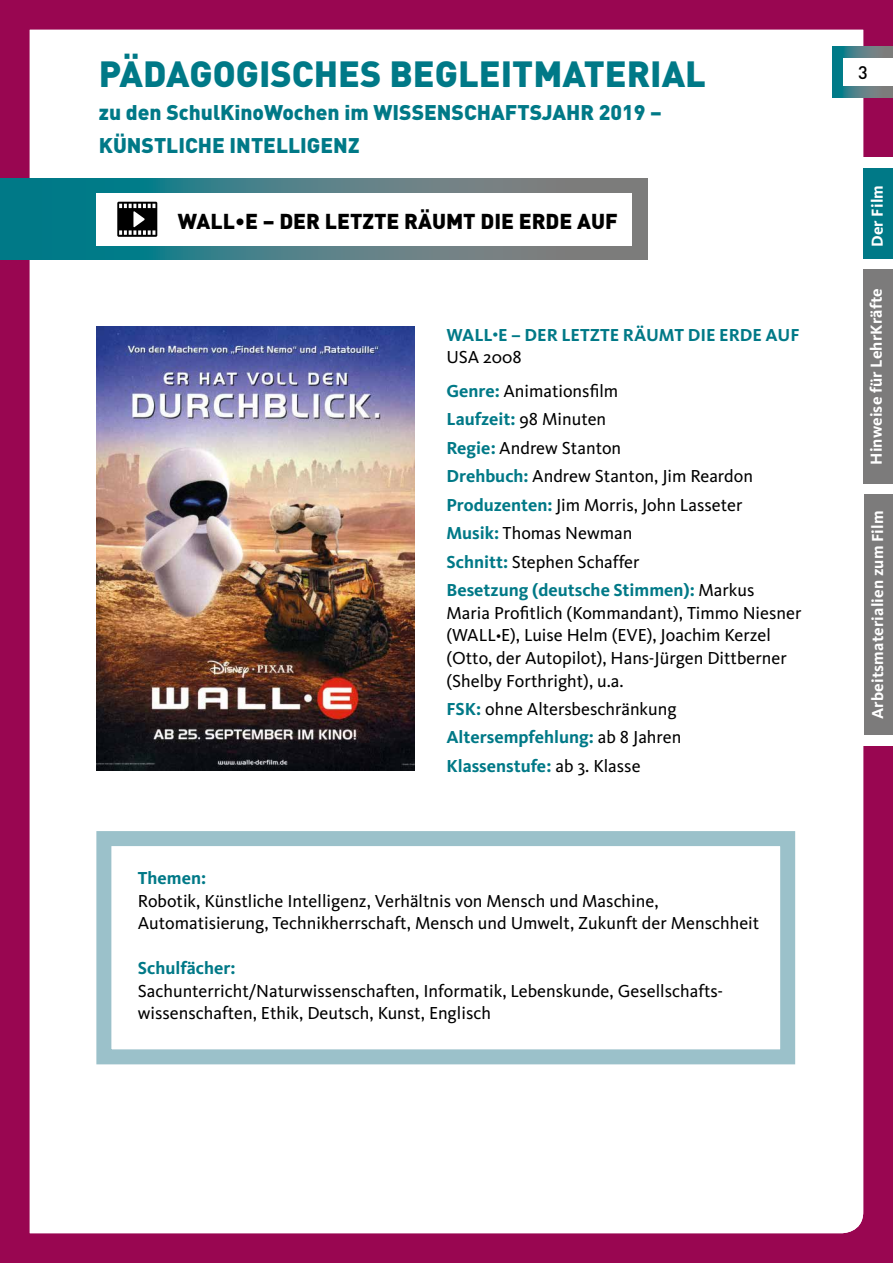
<style>
.page{position:relative;width:893px;height:1263px;background:#990651}
.page>*{position:absolute;margin:0;border:0;box-sizing:border-box;transform-origin:0 0}
.t1{font:900 36px "DIN";color:#007987}
.t2{font:900 21.3px "DIN";color:#000}
.t3{font:900 21px/33px "DIN";color:#007987}
.t4{font:18px/28.5px "Kievit";color:#000}
.t5{font:700 18px/22.5px "Kievit";color:#007987}
.t6{font:500 18px "DIN";color:#000}
.t7{font:700 16.5px "Kievit";letter-spacing:.01em;color:#fff}
.s1{font-weight:400;color:#000}
.s2{font-weight:700;color:#007987}
.s3{font-size:13.5px}
</style>
<div class="page">
<div style="left:30px;top:30px;width:833px;height:1203px;background:#fff"></div>
<div style="left:853px;top:157px;width:40px;height:589px;background:#fff"></div>
<div style="left:863px;top:169px;width:30px;height:90px;background:#007987"></div>
<div style="left:863px;top:269px;width:30px;height:215px;background:#7c7b7b"></div>
<div style="left:864px;top:495px;width:29px;height:240px;background:#7c7b7b"></div>
<svg style="left:833px;top:47px;width:60px;height:51px;background:#488289"></svg>
<div style="left:843px;top:58px;width:50px;height:27px;background:#fff"></div>
<div style="left:96px;top:831px;width:699px;height:233px;background:#fff;border:15px solid #9bc1ca"></div>
<svg style="left:0;top:179px;width:648px;height:80px;background:#3b7d85"></svg>
<div style="left:96px;top:193px;width:536px;height:53px;background:#fff"></div>
<svg style="left:117px;top:202px;width:40px;height:35px"></svg>
<img style="left:97px;top:326px;width:318px;height:444px">
<h1 class="t1" style="left:99px;top:50px;width:609px">PÄDAGOGISCHES BEGLEITMATERIAL</h1>
<p class="t3" style="left:99px;top:95px;width:564px">zu den SchulKinoWochen im WISSENSCHAFTSJAHR 2019 –<br>KÜNSTLICHE INTELLIGENZ</p>
<p class="t2" style="left:178px;top:207px;width:442px">WALL•E – DER LETZTE RÄUMT DIE ERDE AUF</p>
<p class="t5" style="left:446px;top:323px;width:355px">WALL<sup>•</sup>E – DER LETZTE RÄUMT DIE ERDE AUF<br><span class="s1">USA 2008</span></p>
<p class="t4" style="left:446px;top:376px;width:310px"><span class="s2">Genre:</span> Animationsfilm<br><span class="s2">Laufzeit:</span> 98 Minuten<br><span class="s2">Regie:</span> Andrew Stanton<br><span class="s2">Drehbuch:</span> Andrew Stanton, Jim Reardon<br><span class="s2">Produzenten:</span> Jim Morris, John Lasseter<br><span class="s2">Musik:</span> Thomas Newman<br><span class="s2">Schnitt:</span> Stephen Schaffer<br><span class="s2">Besetzung (deutsche Stimmen):</span> Markus</p>
<p class="t4" style="left:446px;top:601px;width:356px;line-height:22.5px">Maria Profitlich (Kommandant), Timmo Niesner (WALL<span class="s3">•</span>E), Luise Helm (EVE), Joachim Kerzel (Otto, der Autopilot), Hans-Jürgen Dittberner (Shelby Forthright), u.a.</p>
<p class="t4" style="left:446px;top:694px;width:236px"><span class="s2">FSK:</span> ohne Altersbeschränkung<br><span class="s2">Altersempfehlung:</span> ab 8 Jahren<br><span class="s2">Klassenstufe:</span> ab 3. Klasse</p>
<p class="t5" style="left:138px;top:867px;width:70px">Themen:</p>
<p class="t4" style="left:138px;top:889px;width:623px;line-height:22.5px">Robotik, Künstliche Intelligenz, Verhältnis von Mensch und Maschine,<br>Automatisierung, Technikherrschaft, Mensch und Umwelt, Zukunft der Menschheit</p>
<p class="t5" style="left:138px;top:957px;width:99px">Schulfächer:</p>
<p class="t4" style="left:138px;top:979px;width:585px;line-height:22.5px">Sachunterricht/Naturwissenschaften, Informatik, Lebenskunde, Gesellschafts&shy;wissenschaften, Ethik, Deutsch, Kunst, Englisch</p>
<p class="t6" style="left:858px;top:61px;width:11px">3</p>
<p class="t7" style="left:867px;top:247px;width:63px;rotate:-90deg">Der Film</p>
<p class="t7" style="left:866px;top:465px;width:178px;rotate:-90deg">Hinweise für LehrKräfte</p>
<p class="t7" style="left:867px;top:719px;width:210px;rotate:-90deg">Arbeitsmaterialien zum Film</p>
</div>
